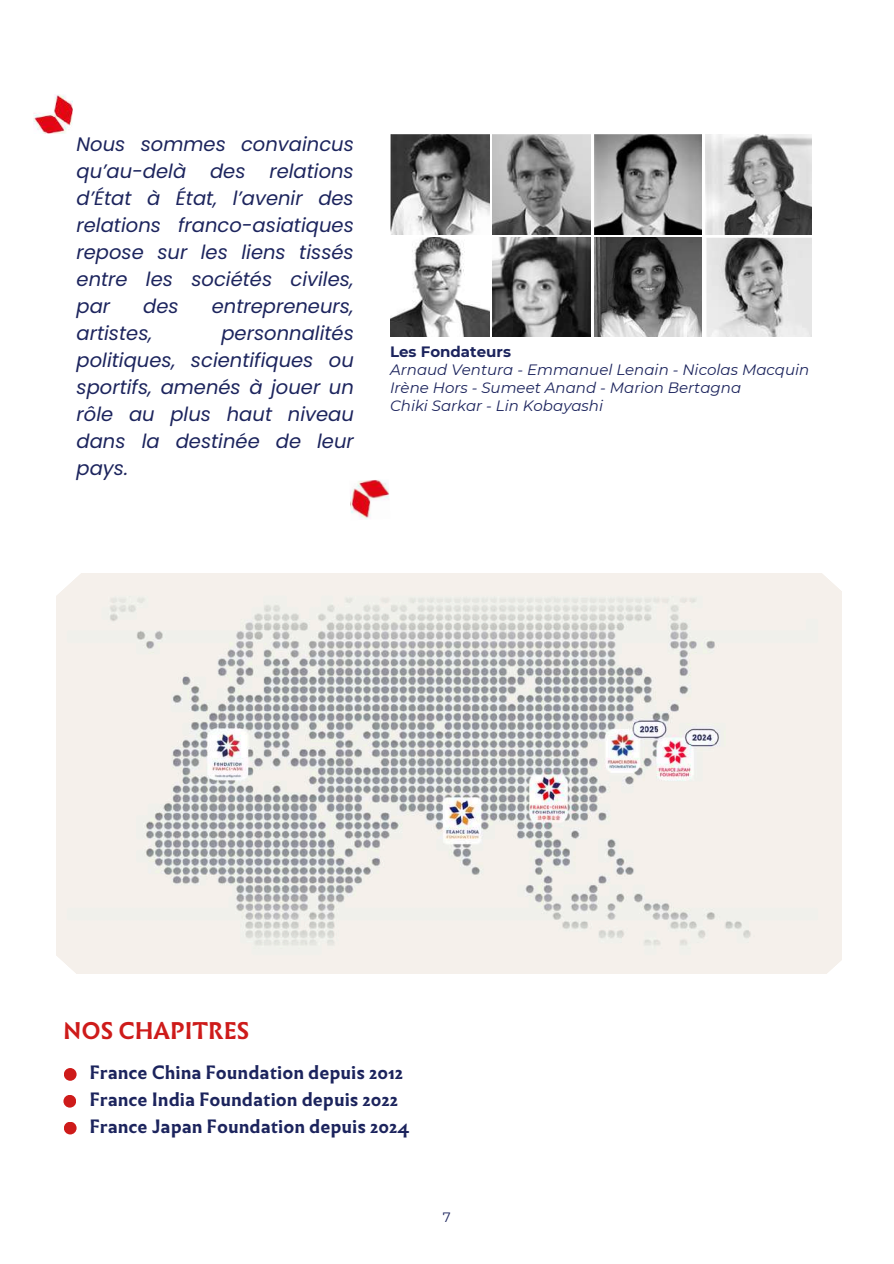
<style>
.page{position:relative;width:894px;height:1264px;background:#fff}
.page>*{position:absolute;margin:0;border:0;box-sizing:border-box;transform-origin:0 0}
.t1{font:700 22.5px "Infini";color:#ce1b1a}
.t2{font:italic 19.5px/27px "Poppins";color:#1c245d;text-align:justify}
.t3{font:700 18px/26.8px "Infini";color:#1c245d}
.t4{font:italic 15px/18px "Montserrat";color:#1c245d}
.t5{font:700 15px "Montserrat";color:#1c245d}
.t6{font:13.5px "Montserrat";color:#1c245d}
</style>
<div class="page">
<img style="left:390px;top:134px;width:99px;height:100px">
<img style="left:492px;top:134px;width:98px;height:100px">
<img style="left:594px;top:134px;width:107px;height:100px">
<img style="left:390px;top:238px;width:99px;height:99px">
<img style="left:492px;top:238px;width:98px;height:98px">
<img style="left:594px;top:238px;width:107px;height:99px">
<img style="left:706px;top:238px;width:105px;height:99px">
<img style="left:705px;top:134px;width:106px;height:100px">
<img style="left:350px;top:480px;width:39px;height:40px">
<img style="left:33px;top:95px;width:39px;height:39px">
<img style="left:57px;top:574px;width:784px;height:399px">
<svg style="left:56px;top:573px;width:33px;height:29px"></svg>
<svg style="left:813px;top:949px;width:29px;height:25px"></svg>
<svg style="left:56px;top:949px;width:33px;height:25px"></svg>
<svg style="left:813px;top:573px;width:29px;height:29px"></svg>
<div style="left:64px;top:1067px;width:13px;height:13px;background:#ce1b1a;border-radius:50%"></div>
<div style="left:64px;top:1121px;width:13px;height:13px;background:#ce1b1a;border-radius:50%"></div>
<div style="left:63px;top:1094px;width:13px;height:13px;background:#ce1b1a;border-radius:50%"></div>
<p class="t2" style="left:77px;top:131px;width:279px">Nous sommes convaincus qu’au-delà des relations d’État à État, l’avenir des relations franco-asiatiques repose sur les liens tissés entre les sociétés civiles, par</p>
<p class="t2" style="left:143px;top:293px;width:37px">des</p>
<p class="t2" style="left:212px;top:293px;width:143px">entrepreneurs,</p>
<p class="t2" style="left:77px;top:320px;width:77px">artistes,</p>
<p class="t2" style="left:77px;top:320px;width:279px;text-indent:145px">personnalités politiques, scientifiques ou sportifs, amenés à jouer un rôle au plus haut niveau dans la destinée de leur pays.</p>
<p class="t5" style="left:390px;top:343px;width:122px">Les Fondateurs</p>
<p class="t4" style="left:390px;top:361px;width:421px">Arnaud Ventura - Emmanuel Lenain - Nicolas Macquin<br>Irène Hors - Sumeet Anand - Marion Bertagna<br>Chiki Sarkar - Lin Kobayashi</p>
<p class="t1" style="left:63px;top:1013px;width:187px">NOS CHAPITRES</p>
<p class="t3" style="left:89px;top:1059px;width:321px">France China Foundation depuis 2012<br>France India Foundation depuis 2022<br>France Japan Foundation depuis 2024</p>
<p class="t6" style="left:442px;top:1209px;width:9px">7</p>
</div>
